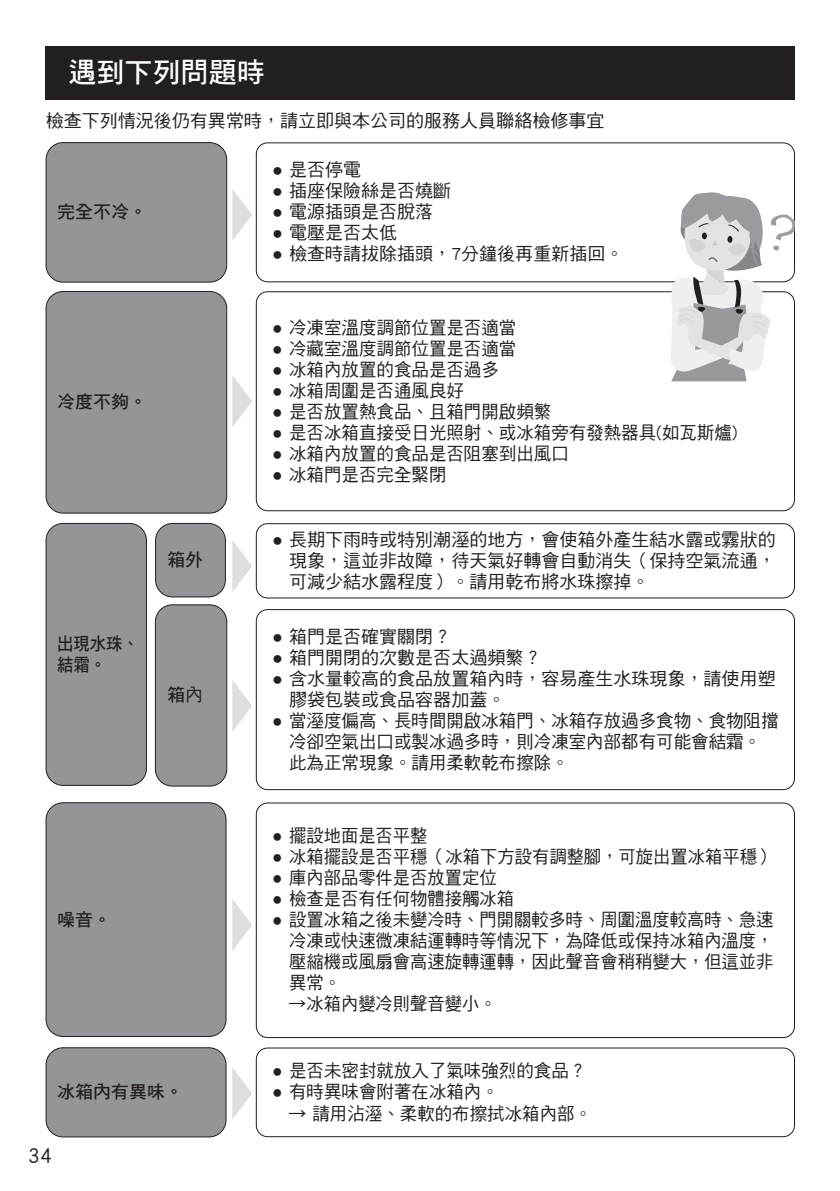
<style>
.page{position:relative;width:840px;height:1191px;background:#fff}
.page>*{position:absolute;margin:0;border:0;box-sizing:border-box;transform-origin:0 0}
.Head-02{font:28px "DF Hei Std W7";color:#fff}
.t1{font:22px "DF Hei Std W5";color:#231f20}
.Remark_Dev{font:18px/21px "DF Hei Std W5";color:#231f20}
.Remark_Dev-2{font:18px/21px "DF Hei Std W5";color:#231f20;text-align:justify;scale:.96 1}
.Head-05{font:18px "DF Hei Std W7";color:#231f20}
.Head-05-2{font:18px/21.6px "DF Hei Std W7";color:#231f20;scale:.91 1}
.s1{font-family:"DF Hei Std W5"}
.s2{font-family:"Arial"}
</style>
<div class="page">
<div style="left:46px;top:143px;width:180px;height:139px;background:#939598;border-radius:17px"></div>
<div style="left:46px;top:142px;width:181px;height:140px;border:1px solid #231f20;border-radius:17px"></div>
<svg style="left:232px;top:189px;width:20px;height:52px"></svg>
<div style="left:256px;top:142px;width:538px;height:140px;border:1px solid #231f20;border-radius:11px"></div>
<div style="left:46px;top:291px;width:180px;height:222px;background:#939598;border-radius:17px"></div>
<div style="left:46px;top:291px;width:181px;height:222px;border:1px solid #231f20;border-radius:17px"></div>
<svg style="left:232px;top:375px;width:20px;height:52px"></svg>
<div style="left:256px;top:291px;width:538px;height:220px;border:1px solid #231f20;border-radius:11px"></div>
<div style="left:46px;top:523px;width:100px;height:262px;background:#939598;border-radius:17px"></div>
<div style="left:46px;top:523px;width:101px;height:262px;border:1px solid #231f20;border-radius:17px"></div>
<div style="left:155px;top:523px;width:70px;height:74px;background:#939598;border-radius:17px"></div>
<div style="left:155px;top:523px;width:70px;height:74px;border:1px solid #231f20;border-radius:17px"></div>
<div style="left:155px;top:605px;width:72px;height:181px;background:#939598;border-radius:17px"></div>
<div style="left:155px;top:604px;width:72px;height:182px;border:1px solid #231f20;border-radius:17px"></div>
<svg style="left:232px;top:540px;width:20px;height:52px"></svg>
<div style="left:256px;top:523px;width:538px;height:75px;border:1px solid #231f20;border-radius:11px"></div>
<svg style="left:232px;top:680px;width:20px;height:52px"></svg>
<div style="left:256px;top:609px;width:538px;height:181px;border:1px solid #231f20;border-radius:11px"></div>
<div style="left:46px;top:802px;width:180px;height:234px;background:#939598;border-radius:17px"></div>
<div style="left:46px;top:802px;width:180px;height:234px;border:1px solid #231f20;border-radius:17px"></div>
<svg style="left:232px;top:899px;width:20px;height:52px"></svg>
<div style="left:256px;top:802px;width:538px;height:236px;border:1px solid #231f20;border-radius:11px"></div>
<div style="left:46px;top:1047px;width:180px;height:90px;background:#939598;border-radius:17px"></div>
<div style="left:46px;top:1047px;width:180px;height:90px;border:1px solid #231f20;border-radius:17px"></div>
<svg style="left:232px;top:1068px;width:20px;height:51px"></svg>
<div style="left:256px;top:1047px;width:538px;height:90px;border:1px solid #231f20;border-radius:11px"></div>
<div style="left:46px;top:46px;width:748px;height:53px;background:#231f20"></div>
<svg style="left:666px;top:192px;width:128px;height:189px"></svg>
<p class="Head-02" style="left:68px;top:57px;width:198px">遇到下列問題時</p>
<p class="Remark_Dev" style="left:46px;top:110px;width:559px">檢查下列情況後仍有異常時，請立即與本公司的服務人員聯絡檢修事宜</p>
<p class="Head-05" style="left:57px;top:202px;width:91px">完全不冷。</p>
<p class="Head-05" style="left:57px;top:392px;width:91px">冷度不夠。</p>
<p class="Head-05-2" style="left:57px;top:632px;width:91px">出現水珠、結霜。</p>
<p class="Head-05" style="left:167px;top:550px;width:37px">箱外</p>
<p class="Head-05" style="left:167px;top:685px;width:37px">箱<span class="s1">內</span></p>
<p class="Head-05" style="left:57px;top:909px;width:55px">噪音。</p>
<p class="Head-05" style="left:57px;top:1082px;width:127px">冰箱內有異味。</p>
<p class="t1" style="left:28px;top:1142px;width:26px">34</p>
<p class="Remark_Dev" style="left:272px;top:159px;width:91px"><span class="s2">●</span> 是否停電</p>
<p class="Remark_Dev" style="left:272px;top:180px;width:181px"><span class="s2">●</span> 插座保險絲是否燒斷</p>
<p class="Remark_Dev" style="left:272px;top:201px;width:163px"><span class="s2">●</span> 電源插頭是否脫落</p>
<p class="Remark_Dev" style="left:272px;top:222px;width:127px"><span class="s2">●</span> 電壓是否太低</p>
<p class="Remark_Dev" style="left:272px;top:243px;width:352px"><span class="s2">●</span> 檢查時請拔除插頭，7分鐘後再重新插回。</p>
<p class="Remark_Dev" style="left:272px;top:316px;width:245px"><span class="s2">●</span> 冷凍室溫度調節位置是否適當</p>
<p class="Remark_Dev" style="left:272px;top:337px;width:245px"><span class="s2">●</span> 冷藏室溫度調節位置是否適當</p>
<p class="Remark_Dev" style="left:272px;top:358px;width:228px"><span class="s2">●</span> 冰箱內放置的食品是否過多</p>
<p class="Remark_Dev" style="left:272px;top:379px;width:193px"><span class="s2">●</span> 冰箱周圍是否通風良好</p>
<p class="Remark_Dev" style="left:272px;top:400px;width:280px"><span class="s2">●</span> 是否放置熱食品、且箱門開啟頻繁</p>
<p class="Remark_Dev" style="left:272px;top:421px;width:467px"><span class="s2">●</span> 是否冰箱直接受日光照射、或冰箱旁有發熱器具(如瓦斯爐)</p>
<p class="Remark_Dev" style="left:272px;top:442px;width:298px"><span class="s2">●</span> 冰箱內放置的食品是否阻塞到出風口</p>
<p class="Remark_Dev" style="left:272px;top:463px;width:176px"><span class="s2">●</span> 冰箱門是否完全緊閉</p>
<p class="Remark_Dev" style="left:289px;top:528px;width:487px;text-align:justify;text-indent:-17px"><span class="s2">●</span> 長期下雨時或特別潮溼的地方，會使箱外產生結水露或霧狀的現象，這並非故障，待天氣好轉會自動消失（保持空氣流通，可減少結水露程度）。請用乾布將水珠擦掉。</p>
<p class="Remark_Dev" style="left:272px;top:625px;width:181px"><span class="s2">●</span> 箱門是否確實關閉？</p>
<p class="Remark_Dev" style="left:272px;top:646px;width:271px"><span class="s2">●</span> 箱門開閉的次數是否太過頻繁？</p>
<p class="Remark_Dev" style="left:289px;top:667px;width:487px;text-indent:-17px"><span class="s2">●</span> 含水量較高的食品放置箱內時，容易產生水珠現象，請使用塑膠袋包裝或食品容器加蓋。</p>
<p class="Remark_Dev" style="left:289px;top:709px;width:490px;text-indent:-17px"><span class="s2">●</span> 當溼度偏高、長時間開啟冰箱門、冰箱存放過多食物、食物阻擋冷卻空氣出口或製冰過多時，則冷凍室內部都有可能會結霜。此為正常現象。請用柔軟乾布擦除。</p>
<p class="Remark_Dev-2" style="left:272px;top:825px;width:163px"><span class="s2">●</span> 擺設地面是否平整</p>
<p class="Remark_Dev-2" style="left:272px;top:846px;width:525px"><span class="s2">●</span> 冰箱擺設是否平穩（冰箱下方設有調整腳，可旋出置冰箱平穩）</p>
<p class="Remark_Dev-2" style="left:272px;top:867px;width:235px"><span class="s2">●</span> 庫內部品零件是否放置定位</p>
<p class="Remark_Dev-2" style="left:272px;top:888px;width:253px"><span class="s2">●</span> 檢查是否有任何物體接觸冰箱</p>
<p class="Remark_Dev-2" style="left:289px;top:909px;width:506px;text-indent:-17px"><span class="s2">●</span> 設置冰箱之後未變冷時、門開關較多時、周圍溫度較高時、急速冷凍或快速微凍結運轉時等情況下，為降低或保持冰箱內溫度，壓縮機或風扇會高速旋轉運轉，因此聲音會稍稍變大，但這並非異常。</p>
<p class="Remark_Dev-2" style="left:289px;top:993px;width:218px">→冰箱內變冷則聲音變小。</p>
<p class="Remark_Dev" style="left:272px;top:1059px;width:315px"><span class="s2">●</span> 是否未密封就放入了氣味強烈的食品？</p>
<p class="Remark_Dev" style="left:272px;top:1081px;width:228px"><span class="s2">●</span> 有時異味會附著在冰箱內。</p>
<p class="Remark_Dev" style="left:289px;top:1102px;width:304px">→ 請用沾溼、柔軟的布擦拭冰箱內部。</p>
</div>
